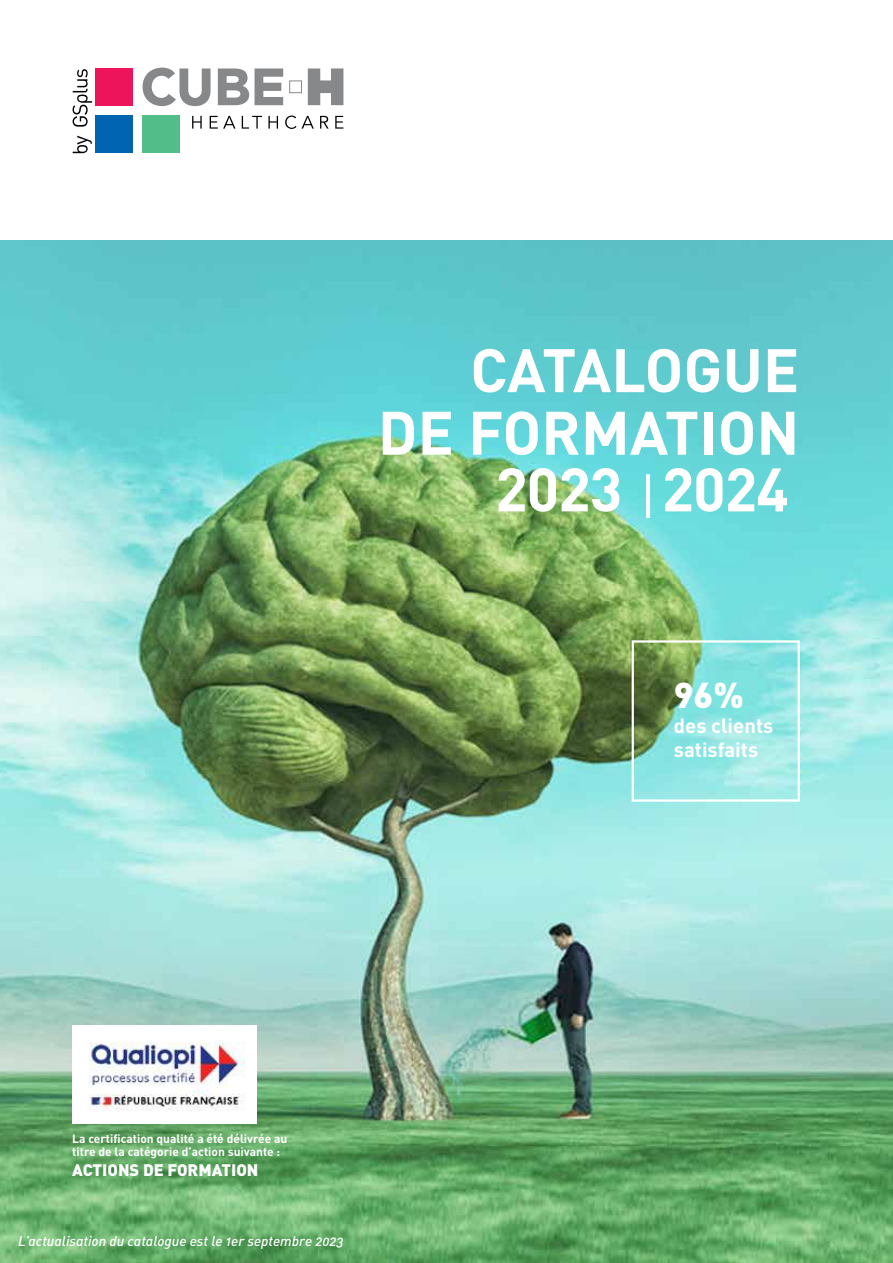
<style>
.page{position:relative;width:893px;height:1263px;background:#fff}
.page>*{position:absolute;margin:0;border:0;box-sizing:border-box;transform-origin:0 0}
.t1{font:700 60.3px/62.6px "DIN";letter-spacing:-.01em;color:#fff;text-align:right}
.t2{font:900 35.55px "DIN";color:#fff}
.t3{font:700 20.25px/24.5px "DIN";color:#fff}
.t4{font:900 16.5px "DIN";color:#fff}
.t5{font:13.95px "DIN Medium Italic Alt";color:#fff}
.t6{font:700 12px/13.5px "DIN";color:#fff}
</style>
<div class="page">
<img style="left:0;top:240px;width:893px;height:1023px">
<div style="left:95px;top:69px;width:38px;height:37px;background:#ed145b"></div>
<div style="left:95px;top:116px;width:38px;height:37px;background:#0064b1"></div>
<div style="left:143px;top:116px;width:37px;height:37px;background:#52bd88"></div>
<svg style="left:143px;top:68px;width:68px;height:38px"></svg>
<svg style="left:218px;top:68px;width:31px;height:37px"></svg>
<svg style="left:255px;top:68px;width:28px;height:37px"></svg>
<svg style="left:308px;top:68px;width:35px;height:37px"></svg>
<div style="left:289px;top:80px;width:13px;height:13px;border:1px solid #86888a"></div>
<svg style="left:192px;top:116px;width:10px;height:13px"></svg>
<svg style="left:210px;top:116px;width:25px;height:13px"></svg>
<svg style="left:242px;top:116px;width:20px;height:13px"></svg>
<svg style="left:268px;top:116px;width:10px;height:13px"></svg>
<svg style="left:285px;top:116px;width:29px;height:13px"></svg>
<svg style="left:320px;top:116px;width:9px;height:13px"></svg>
<svg style="left:335px;top:116px;width:8px;height:13px"></svg>
<svg style="left:73px;top:136px;width:19px;height:17px"></svg>
<svg style="left:73px;top:69px;width:19px;height:58px"></svg>
<div style="left:632px;top:640px;width:168px;height:162px;border:2px solid #fff"></div>
<hr style="left:646px;top:474px;width:4px;height:44px;background:#fff">
<img style="left:72px;top:1025px;width:184px;height:98px">
<h1 class="t1" style="left:378px;top:336px;width:423px">Catalogue<br>de formation</h1>
<h1 class="t1" style="left:495px;top:456px;width:295px">2023 2024</h1>
<h2 class="t2" style="left:674px;top:672px;width:72px">96%</h2>
<h3 class="t3" style="left:674px;top:712px;width:101px">des clients satisfaits</h3>
<p class="t6" style="left:72px;top:1131px;width:217px">La certification qualité a été délivrée au titre de la catégorie d’action suivante :</p>
<h3 class="t4" style="left:72px;top:1159px;width:188px">ACTIONS DE FORMATION</h3>
<p class="t5" style="left:18px;top:1232px;width:327px">L’actualisation du catalogue est le 1er septembre 2023</p>
</div>
